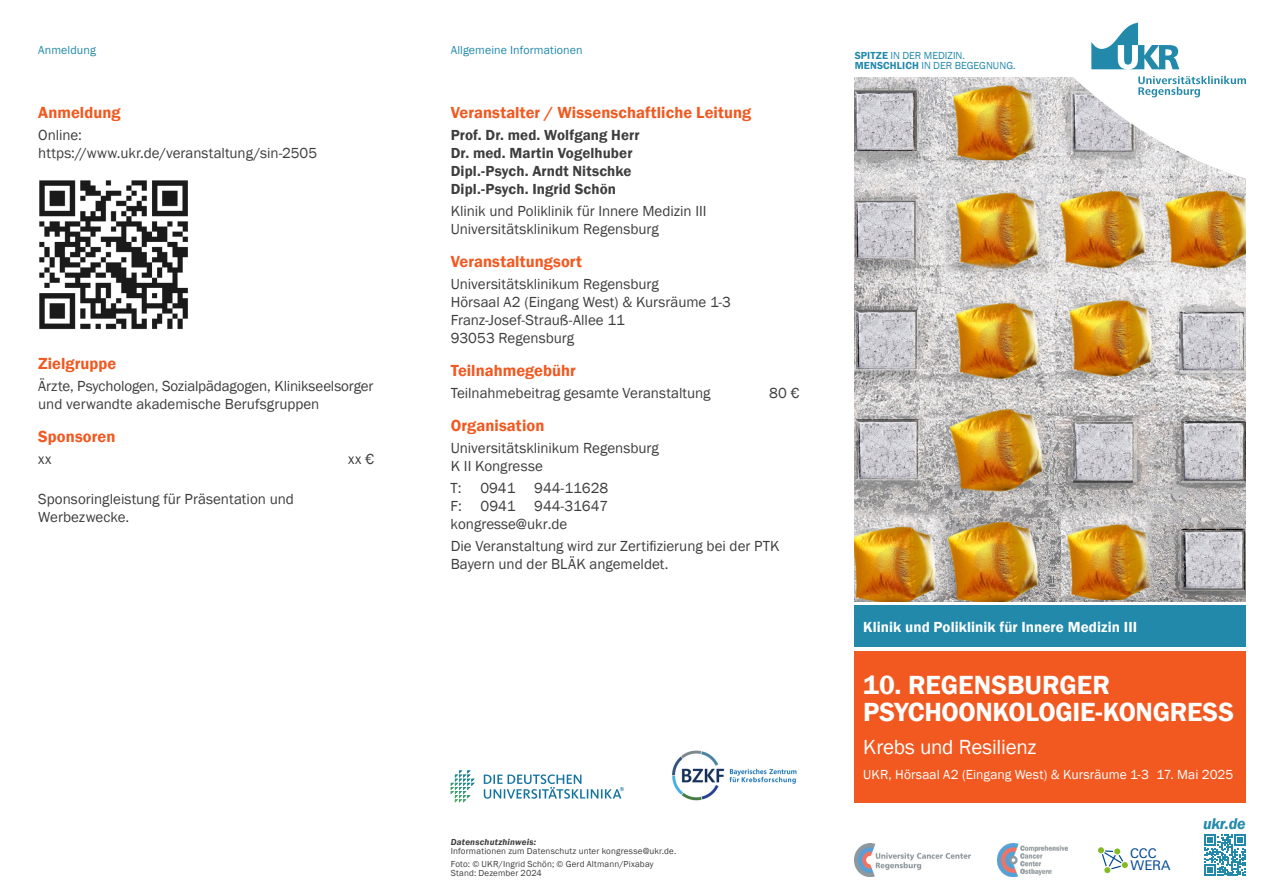
<style>
.page{position:relative;width:1263px;height:893px;background:#fff}
.page>*{position:absolute;margin:0;border:0;box-sizing:border-box;transform-origin:0 0}
.Cover_Thema{font:600 27px/27px "Franklin Gothic";letter-spacing:-.01em;color:#fff}
.Cover_Thema-2{font:21px "Franklin Gothic";letter-spacing:-.01em;color:#fff}
.H1_links_11{font:600 16.5px "Franklin Gothic";letter-spacing:.005em;color:#f15921}
.t1{font:italic 600 16.05px "Franklin Gothic";color:#2289aa}
.Copy_10_links{font:15px/18px "Franklin Gothic";color:#3e3e3f}
.Copy_10_links-2{font:600 15px/18px "Franklin Gothic";letter-spacing:.005em;color:#3e3e3f}
.Abteilung__Klinik{font:600 15px "Franklin Gothic";letter-spacing:.005em;color:#fff}
.Cover_Ort{font:13.5px "Franklin Gothic";color:#fff}
.t2{font:13.35px/11.9px "Univers Next Pro";letter-spacing:-.01em;color:#004993}
.Inhalt{font:12px "Franklin Gothic";letter-spacing:.005em;color:#2289aa}
.t3{font:10.5px "Franklin Gothic";color:#2289aa}
.t4{font:9px/9px "Franklin Gothic";letter-spacing:.015em;color:#3e3e3f}
.t5{font:italic 600 9px "Franklin Gothic";letter-spacing:.025em;color:#3e3e3f}
.s1{font-weight:600}
</style>
<div class="page">
<img style="left:855px;top:77px;width:391px;height:524px">
<svg style="left:999px;top:22px;width:247px;height:161px"></svg>
<img style="left:947px;top:77px;width:98px;height:83px">
<div style="left:838px;top:54px;width:235px;height:23px;background:#fff"></div>
<div style="left:855px;top:651px;width:391px;height:152px;background:#f15921"></div>
<div style="left:855px;top:606px;width:391px;height:41px;background:#2289aa"></div>
<svg style="left:1138px;top:76px;width:108px;height:21px"></svg>
<svg style="left:1091px;top:23px;width:88px;height:46px"></svg>
<svg style="left:1204px;top:834px;width:42px;height:42px"></svg>
<svg style="left:451px;top:770px;width:24px;height:33px"></svg>
<svg style="left:484px;top:774px;width:140px;height:25px"></svg>
<svg style="left:1098px;top:847px;width:30px;height:26px"></svg>
<img style="left:997px;top:844px;width:70px;height:32px">
<img style="left:855px;top:844px;width:116px;height:32px">
<img style="left:672px;top:750px;width:125px;height:51px">
<img style="left:938px;top:172px;width:116px;height:107px">
<img style="left:855px;top:502px;width:98px;height:99px">
<img style="left:1061px;top:500px;width:98px;height:99px">
<img style="left:39px;top:180px;width:149px;height:150px">
<p class="Inhalt" style="left:38px;top:43px;width:59px">Anmeldung</p>
<p class="Inhalt" style="left:451px;top:43px;width:133px">Allgemeine Informationen</p>
<p class="H1_links_11" style="left:38px;top:102px;width:84px">Anmeldung</p>
<p class="Copy_10_links" style="left:38px;top:126px;width:280px">Online: https://www.ukr.de/veranstaltung/sin-2505</p>
<p class="H1_links_11" style="left:38px;top:353px;width:80px">Zielgruppe</p>
<p class="Copy_10_links" style="left:38px;top:377px;width:337px">Ärzte, Psychologen, Sozialpädagogen, Klinikseelsorger und verwandte akademische Berufsgruppen</p>
<p class="H1_links_11" style="left:38px;top:426px;width:79px">Sponsoren</p>
<p class="Copy_10_links" style="left:38px;top:450px;width:15px">xx</p>
<p class="Copy_10_links" style="left:348px;top:450px;width:27px">xx €</p>
<p class="Copy_10_links" style="left:38px;top:491px;width:257px">Sponsoringleistung für Präsentation und<br>Werbezwecke.</p>
<p class="H1_links_11" style="left:451px;top:102px;width:302px">Veranstalter / Wissenschaftliche Leitung</p>
<p class="Copy_10_links-2" style="left:451px;top:126px;width:190px">Prof. Dr. med. Wolfgang Herr<br>Dr. med. Martin Vogelhuber<br>Dipl.-Psych. Arndt Nitschke<br>Dipl.-Psych. Ingrid Schön</p>
<p class="Copy_10_links" style="left:451px;top:203px;width:257px">Klinik und Poliklinik für Innere Medizin III<br>Universitätsklinikum Regensburg</p>
<p class="H1_links_11" style="left:451px;top:251px;width:133px">Veranstaltungsort</p>
<p class="Copy_10_links" style="left:451px;top:275px;width:282px">Universitätsklinikum Regensburg<br>Hörsaal A2 (Eingang West) &amp; Kursräume 1-3<br>Franz-Josef-Strauß-Allee 11<br>93053 Regensburg</p>
<p class="H1_links_11" style="left:451px;top:360px;width:127px">Teilnahmegebühr</p>
<p class="Copy_10_links" style="left:451px;top:384px;width:261px">Teilnahmebeitrag gesamte Veranstaltung</p>
<p class="Copy_10_links" style="left:769px;top:384px;width:32px">80 €</p>
<p class="H1_links_11" style="left:451px;top:415px;width:95px">Organisation</p>
<p class="Copy_10_links" style="left:451px;top:439px;width:210px">Universitätsklinikum Regensburg<br>K II Kongresse</p>
<p class="Copy_10_links" style="left:451px;top:479px;width:159px;text-align:justify">T: 0941 944-11628<br>F: 0941 944-31647 kongresse@ukr.de</p>
<p class="Copy_10_links" style="left:451px;top:538px;width:330px">Die Veranstaltung wird zur Zertifizierung bei der PTK<br>Bayern und der BLÄK angemeldet.</p>
<p class="t5" style="left:451px;top:836px;width:87px">Datenschutzhinweis:</p>
<p class="t4" style="left:451px;top:846px;width:227px">Informationen zum Datenschutz unter kongresse@ukr.de.</p>
<p class="t4" style="left:451px;top:860px;width:204px">Foto: © UKR/Ingrid Schön; © Gerd Altmann/Pixabay<br>Stand: Dezember 2024</p>
<p class="t3" style="left:855px;top:48px;width:112px"><span class="s1">SPITZE</span> IN DER MEDIZIN.</p>
<p class="t3" style="left:855px;top:59px;width:163px"><span class="s1">MENSCHLICH</span> IN DER BEGEGNUNG.</p>
<p class="Abteilung__Klinik" style="left:863px;top:617px;width:275px">Klinik und Poliklinik für Innere Medizin III</p>
<p class="Cover_Thema" style="left:863px;top:672px;width:372px">10. REGENSBURGER<br>PSYCHOONKOLOGIE-KONGRESS</p>
<p class="Cover_Thema-2" style="left:863px;top:734px;width:174px">Krebs und Resilienz</p>
<p class="Cover_Ort" style="left:863px;top:766px;width:371px">UKR, Hörsaal A2 (Eingang West) &amp; Kursräume 1-3 17. Mai 2025</p>
<p class="t2" style="left:1130px;top:848px;width:42px">CCC<br>WERA</p>
<p class="t1" style="left:1203px;top:813px;width:44px">ukr.de</p>
</div>
